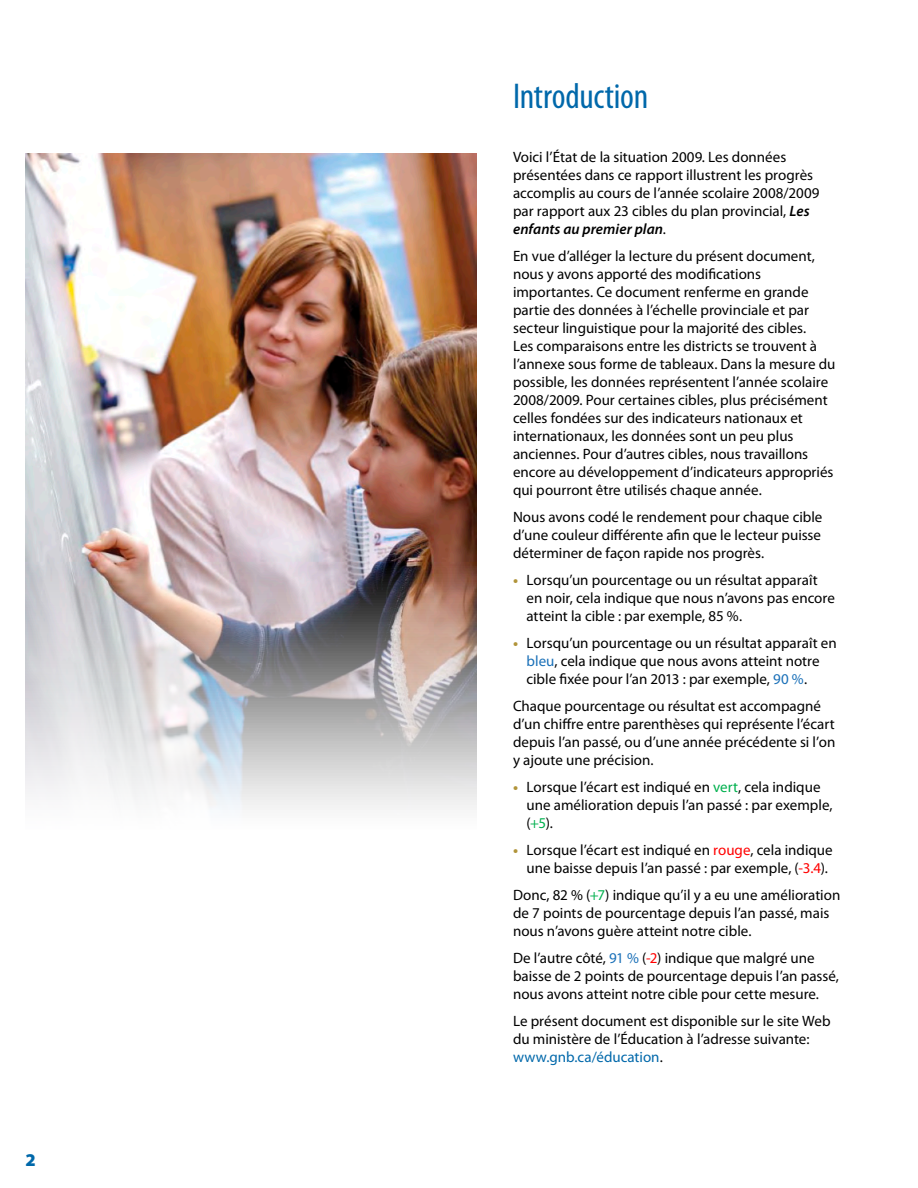
<style>
.page{position:relative;width:918px;height:1188px;background:#fff}
.page>*{position:absolute;margin:0;border:0;box-sizing:border-box;transform-origin:0 0}
.head{font:condensed 36px "Myriad Pro";letter-spacing:-.005em;color:#0068aa}
.t1{font:900 18px "Myriad Pro";color:#0068aa}
.text{font:15px/18px "Myriad Pro";color:#000}
.text__bullet__last{font:15px/18px "Myriad Pro";color:#000}
.s1{font-weight:600;font-style:italic}
.s2{font-weight:700;color:#b1943a}
.s3{color:#1a70b8}
.s4{color:#00b04e}
.s5{color:#f00}
.s6{color:#0068aa}
</style>
<div class="page">
<img style="left:26px;top:153px;width:451px;height:657px">
<p class="t1" style="left:26px;top:1147px;width:12px">2</p>
<p class="head" style="left:513px;top:74px;width:137px">Introduction</p>
<p class="text" style="left:513px;top:148px;width:308px">Voici l’État de la situation 2009. Les données présentées dans ce rapport illustrent les progrès accomplis au cours de l’année scolaire 2008/2009 par rapport aux 23 cibles du plan provincial, <span class="s1">Les enfants au premier plan</span>.</p>
<p class="text" style="left:513px;top:247px;width:324px">En vue d’alléger la lecture du présent document, nous y avons apporté des modifications importantes. Ce document renferme en grande partie des données à l’échelle provinciale et par secteur linguistique pour la majorité des cibles.<br>Les comparaisons entre les districts se trouvent à l’annexe sous forme de tableaux. Dans la mesure du possible, les données représentent l’année scolaire 2008/2009. Pour certaines cibles, plus précisément celles fondées sur des indicateurs nationaux et internationaux, les données sont un peu plus anciennes. Pour d’autres cibles, nous travaillons encore au développement d’indicateurs appropriés qui pourront être utilisés chaque année.</p>
<p class="text" style="left:513px;top:508px;width:311px;text-align:justify">Nous avons codé le rendement pour chaque cible d’une couleur différente afin que le lecteur puisse déterminer de façon rapide nos progrès.</p>
<p class="text__bullet__last" style="left:526px;top:571px;width:310px;text-indent:-14px"><span class="s2">•</span> Lorsqu’un pourcentage ou un résultat apparaît en noir, cela indique que nous n’avons pas encore atteint la cible : par exemple, 85 %.</p>
<p class="text__bullet__last" style="left:526px;top:634px;width:312px;text-indent:-14px"><span class="s2">•</span> Lorsqu’un pourcentage ou un résultat apparaît en <span class="s3">bleu</span>, cela indique que nous avons atteint notre cible fixée pour l’an 2013 : par exemple, <span class="s3">90 %</span>.</p>
<p class="text" style="left:513px;top:697px;width:324px">Chaque pourcentage ou résultat est accompagné d’un chiffre entre parenthèses qui représente l’écart depuis l’an passé, ou d’une année précédente si l’on y ajoute une précision.</p>
<p class="text__bullet__last" style="left:526px;top:778px;width:308px;text-indent:-14px"><span class="s2">•</span> Lorsque l’écart est indiqué en <span class="s4">vert</span>, cela indique une amélioration depuis l’an passé : par exemple, (<span class="s4">+5</span>).</p>
<p class="text__bullet__last" style="left:513px;top:841px;width:321px;text-align:center"><span class="s2">•</span> Lorsque l’écart est indiqué en <span class="s5">rouge</span>, cela indique une baisse depuis l’an passé : par exemple, (<span class="s5">-3.4</span>).</p>
<p class="text" style="left:513px;top:886px;width:329px">Donc, 82 % (<span class="s4">+7</span>) indique qu’il y a eu une amélioration de 7 points de pourcentage depuis l’an passé, mais nous n’avons guère atteint notre cible.</p>
<p class="text" style="left:513px;top:949px;width:327px">De l’autre côté, <span class="s3">91 %</span> (<span class="s5">-2</span>) indique que malgré une baisse de 2 points de pourcentage depuis l’an passé, nous avons atteint notre cible pour cette mesure.</p>
<p class="text" style="left:513px;top:1012px;width:319px">Le présent document est disponible sur le site Web du ministère de l’Éducation à l’adresse suivante: <span class="s6">www.gnb.ca/éducation</span>.</p>
</div>
